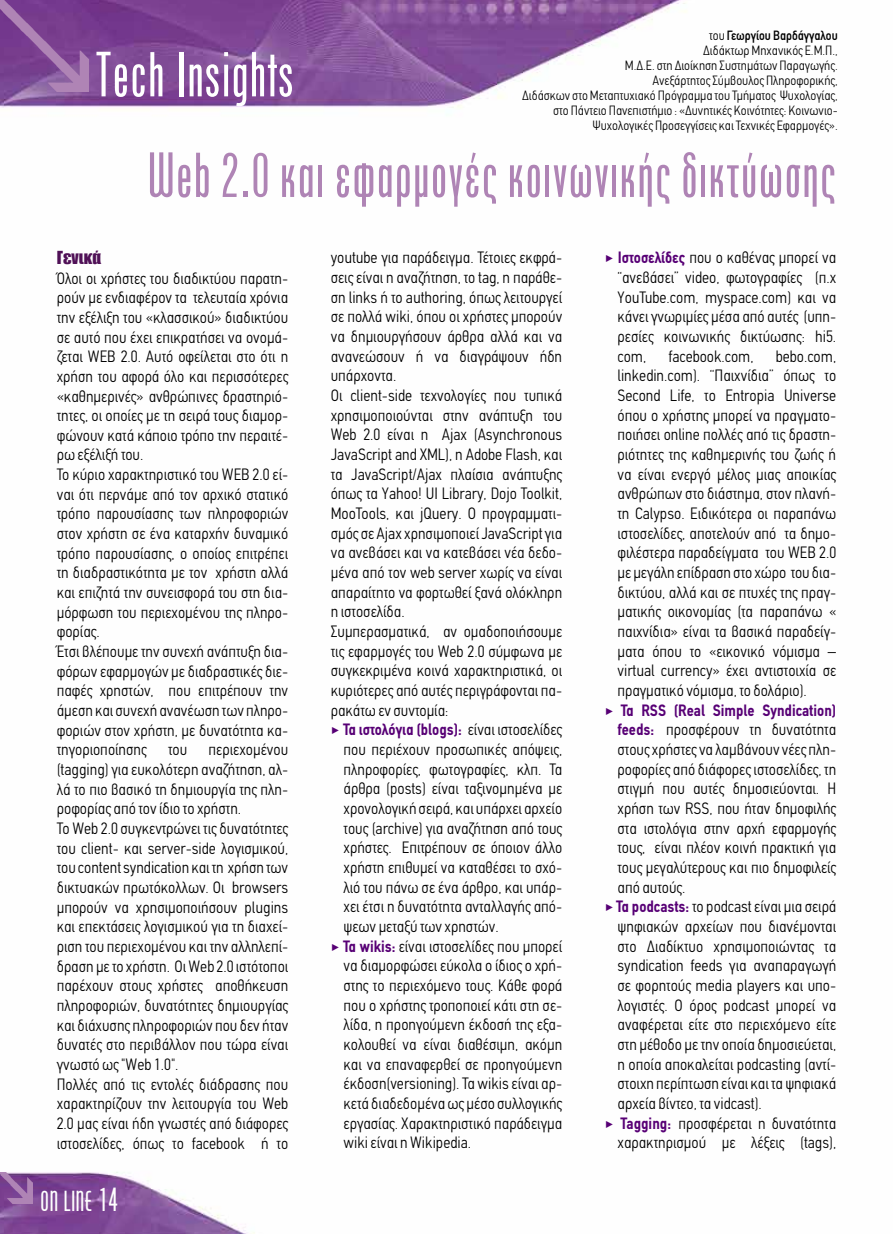
<style>
.page{position:relative;width:893px;height:1234px;background:#fff}
.page>*{position:absolute;margin:0;border:0;box-sizing:border-box;transform-origin:0 0}
.t1{font:60px "Kp Network";color:#af84b5}
.t2{font:60px "Kp Network";color:#fff}
.t3{font:27px "Kp Network";color:#fff}
.t4{font:300 condensed 16.5px/19.6px "PF Din Text";color:#000}
.t5{font:700 16.5px "PF Din Text Condensed";color:#570075}
.t6{font:16.5px "Impact";color:#501157}
.t7{font:300 condensed 13.5px/15px "PF Din Text";color:#000;text-align:right}
.s1{font-weight:500}
.s2{font-size:31.5px}
.s3{font-family:"PF Agora Sans Pro"}
.s4{font-family:"PF Din Text";font-weight:300;font-stretch:condensed;color:#000}
.s5{font-family:"PF Agora Sans Pro";font-weight:700;font-stretch:normal;color:#570075}
.s6{font-family:"PF Din Text Condensed";font-weight:700;font-stretch:normal;color:#570075}
</style>
<div class="page">
<img style="left:0;top:0;width:687px;height:1233px">
<img style="left:0;top:0;width:89px;height:91px">
<img style="left:0;top:1171px;width:33px;height:31px">
<h1 class="t2" style="left:95px;top:39px;width:201px">Tech Insights</h1>
<p class="t7" style="left:522px;top:27px;width:317px">του <span class="s1">Γεωργίου Βαρδάγγαλου<br></span>Διδάκτωρ Μηχανικός Ε.Μ.Π.,<br>Μ.Δ.Ε. στη Διοίκηση Συστημάτων Παραγωγής.<br>Ανεξάρτητος Σύμβουλος Πληροφορικής,<br>Διδάσκων στο Μεταπτυχιακό Πρόγραμμα του Τμήματος Ψυχολογίας, στο Πάντειο Πανεπιστήμιο : «Δυνητικές Κοινότητες: Κοινωνιο-Ψυχολογικές Προσεγγίσεις και Τεχνικές Εφαρμογές».</p>
<h1 class="t1" style="left:147px;top:140px;width:691px">Web 2.0 και εφαρμογές κοινωνικής δικτύωσης</h1>
<p class="t6" style="left:57px;top:244px;width:46px">Γενικά</p>
<p class="t4" style="left:57px;top:268px;width:233px">Όλοι οι χρήστες του διαδικτύου παρατη&shy;ρούν με ενδιαφέρον τα τελευταία χρόνια την εξέλιξη του «κλασσικού» διαδικτύου σε αυτό που έχει επικρατήσει να ονομά&shy;ζεται WEB 2.0. Αυτό οφείλεται στο ότι η χρήση του αφορά όλο και περισσότερες «καθημερινές» ανθρώπινες δραστηριό&shy;τητες, οι οποίες με τη σειρά τους διαμορ&shy;φώνουν κατά κάποιο τρόπο την περαιτέ&shy;ρω εξέλιξή του.<br>Το κύριο χαρακτηριστικό του WEB 2.0 εί&shy;ναι ότι περνάμε από τον αρχικό στατικό τρόπο παρουσίασης των πληροφοριών στον χρήστη σε ένα καταρχήν δυναμικό τρόπο παρουσίασης, ο οποίος επιτρέπει τη διαδραστικότητα με τον χρήστη αλλά και επιζητά την συνεισφορά του στη δια&shy;μόρφωση του περιεχομένου της πληρο&shy;φορίας.<br>Έτσι βλέπουμε την συνεχή ανάπτυξη δια&shy;φόρων εφαρμογών με διαδραστικές διε&shy;παφές χρηστών, που επιτρέπουν την άμεση και συνεχή ανανέωση των πληρο&shy;φοριών στον χρήστη, με δυνατότητα κα&shy;τηγοριοποίησης</p>
<p class="t4" style="left:57px;top:740px;width:233px;text-indent:152px">περιεχομένου (tagging) για ευκολότερη αναζήτηση, αλ&shy;λά το πιο βασικό τη δημιουργία της πλη&shy;ροφορίας από τον ίδιο το χρήστη.<br>To Web 2.0 συγκεντρώνει τις δυνατότητες του client- και server-side λογισμικού, του content syndication και τη χρήση των δικτυακών πρωτόκολλων. Οι browsers μπορούν να χρησιμοποιήσουν plugins και επεκτάσεις λογισμικού για τη διαχεί&shy;ριση του περιεχομένου και την αλληλεπί&shy;δραση με το χρήστη. Οι Web 2.0 ιστότοποι παρέχουν στους χρήστες αποθήκευση πληροφοριών, δυνατότητες δημιουργίας και διάχυσης πληροφοριών που δεν ήταν δυνατές στο περιβάλλον που τώρα είναι γνωστό ως "Web 1.0".<br>Πολλές από τις εντολές διάδρασης που χαρακτηρίζουν την λειτουργία του Web 2.0 μας είναι ήδη γνωστές από διάφορες ιστοσελίδες, όπως το facebook ή το</p>
<p class="t4" style="left:168px;top:740px;width:21px">του</p>
<h2 class="t3" style="left:40px;top:1184px;width:79px">ON LINE <span class="s2">14</span></h2>
<p class="t4" style="left:331px;top:248px;width:233px">youtube για παράδειγμα. Τέτοιες εκφρά&shy;σεις είναι η αναζήτηση, το tag, η παράθε&shy;ση links ή το authoring, όπως λειτουργεί σε πολλά wiki, όπου οι χρήστες μπορούν να δημιουργήσουν άρθρα αλλά και να ανανεώσουν ή να διαγράψουν ήδη υπάρχοντα.<br>Οι client-side τεχνολογίες που τυπικά χρησιμοποιούνται στην ανάπτυξη του Web 2.0 είναι η Ajax (Asynchronous JavaScript and XML), η Adobe Flash, και τα JavaScript/Ajax πλαίσια ανάπτυξης όπως τα Yahoo! UI Library, Dojo Toolkit, MooTools, και jQuery. Ο προγραμματι&shy;σμός σε Ajax χρησιμοποιεί JavaScript για να ανεβάσει και να κατεβάσει νέα δεδο&shy;μένα από τον web server χωρίς να είναι απαραίτητο να φορτωθεί ξανά ολόκληρη η ιστοσελίδα.<br>Συμπερασματικά, αν ομαδοποιήσουμε τις εφαρμογές του Web 2.0 σύμφωνα με συγκεκριμένα κοινά χαρακτηριστικά, οι κυριότερες από αυτές περιγράφονται πα&shy;ρακάτω εν συντομία:</p>
<p class="t5" style="left:331px;top:719px;width:233px"><span class="s3">‣</span> Τα ιστολόγια (blogs): <span class="s4">είναι ιστοσελίδες</span></p>
<p class="t4" style="left:343px;top:739px;width:220px">που περιέχουν προσωπικές απόψεις,</p>
<p class="t4" style="left:343px;top:759px;width:220px">πληροφορίες, φωτογραφίες, κλπ. Τα</p>
<p class="t4" style="left:343px;top:778px;width:220px">άρθρα (posts) είναι ταξινομημένα με</p>
<p class="t4" style="left:343px;top:798px;width:220px">χρονολογική σειρά, και υπάρχει αρχείο</p>
<p class="t4" style="left:343px;top:818px;width:220px">τους (archive) για αναζήτηση από τους</p>
<p class="t4" style="left:343px;top:837px;width:220px">χρήστες. Επιτρέπουν σε όποιον άλλο</p>
<p class="t4" style="left:343px;top:857px;width:220px">χρήστη επιθυμεί να καταθέσει το σχό-</p>
<p class="t4" style="left:343px;top:877px;width:220px">λιό του πάνω σε ένα άρθρο, και υπάρ-</p>
<p class="t4" style="left:343px;top:896px;width:220px">χει έτσι η δυνατότητα ανταλλαγής από-</p>
<p class="t4" style="left:343px;top:916px;width:157px">ψεων μεταξύ των χρηστών.</p>
<p class="t4" style="left:331px;top:936px;width:233px"><span class="s5">‣</span> <span class="s6">Τα wikis:</span> είναι ιστοσελίδες που μπορεί</p>
<p class="t4" style="left:343px;top:955px;width:220px">να διαμορφώσει εύκολα ο ίδιος ο χρή-</p>
<p class="t4" style="left:343px;top:975px;width:220px">στης το περιεχόμενο τους. Κάθε φορά</p>
<p class="t4" style="left:343px;top:994px;width:220px">που ο χρήστης τροποποιεί κάτι στη σε-</p>
<p class="t4" style="left:343px;top:1014px;width:220px">λίδα, η προηγούμενη έκδοσή της εξα-</p>
<p class="t4" style="left:343px;top:1034px;width:220px">κολουθεί να είναι διαθέσιμη, ακόμη</p>
<p class="t4" style="left:343px;top:1053px;width:220px">και να επαναφερθεί σε προηγούμενη</p>
<p class="t4" style="left:343px;top:1073px;width:220px">έκδοση(versioning). Τα wikis είναι αρ-</p>
<p class="t4" style="left:343px;top:1093px;width:220px">κετά διαδεδομένα ως μέσο συλλογικής</p>
<p class="t4" style="left:343px;top:1112px;width:220px">εργασίας. Χαρακτηριστικό παράδειγμα</p>
<p class="t4" style="left:343px;top:1132px;width:129px">wiki είναι η Wikipedia.</p>
<p class="t4" style="left:617px;top:248px;width:220px;text-align:justify;text-indent:-13px"><span class="s5">‣</span> <span class="s6">Ιστοσελίδες</span> που ο καθένας μπορεί να “ανεβάσει” video, φωτογραφίες (π.χ YouTube.com, myspace.com) και να κάνει γνωριμίες μέσα από αυτές (υπη&shy;ρεσίες κοινωνικής δικτύωσης: hi5. com,</p>
<p class="t4" style="left:617px;top:346px;width:220px;text-align:justify;text-indent:158px">bebo.com, linkedin.com). “Παιχνίδια” όπως το Second Life, το Entropia Universe όπου ο χρήστης μπορεί να πραγματο&shy;ποιήσει online πολλές από τις δραστη&shy;ριότητες της καθημερινής του ζωής ή να είναι ενεργό μέλος μιας αποικίας ανθρώπων στο διάστημα, στον πλανή&shy;τη Calypso. Ειδικότερα οι παραπάνω ιστοσελίδες, αποτελούν από τα δημο&shy;φιλέστερα παραδείγματα του WEB 2.0 με μεγάλη επίδραση στο χώρο του δια&shy;δικτύου, αλλά και σε πτυχές της πραγ&shy;ματικής οικονομίας (τα παραπάνω « παιχνίδια» είναι τα βασικά παραδείγ&shy;ματα όπου το «εικονικό νόμισμα – virtual currency» έχει αντιστοιχία σε πραγματικό νόμισμα, το δολάριο).</p>
<p class="t5" style="left:605px;top:700px;width:233px"><span class="s3">‣</span> Τα RSS (Real Simple Syndication)</p>
<p class="t4" style="left:617px;top:719px;width:220px"><span class="s6">feeds:</span> προσφέρουν τη δυνατότητα</p>
<p class="t4" style="left:617px;top:739px;width:220px">στους χρήστες να λαμβάνουν νέες πλη-</p>
<p class="t4" style="left:617px;top:759px;width:220px">ροφορίες από διάφορες ιστοσελίδες, τη</p>
<p class="t4" style="left:617px;top:778px;width:220px">στιγμή που αυτές δημοσιεύονται. Η</p>
<p class="t4" style="left:617px;top:798px;width:220px">χρήση των RSS, που ήταν δημοφιλής</p>
<p class="t4" style="left:617px;top:818px;width:220px">στα ιστολόγια στην αρχή εφαρμογής</p>
<p class="t4" style="left:617px;top:837px;width:220px">τους, είναι πλέον κοινή πρακτική για</p>
<p class="t4" style="left:617px;top:857px;width:220px">τους μεγαλύτερους και πιο δημοφιλείς</p>
<p class="t4" style="left:617px;top:877px;width:69px">από αυτούς.</p>
<p class="t4" style="left:605px;top:896px;width:233px"><span class="s5">‣</span> <span class="s6">Τα podcasts:</span> το podcast είναι μια σειρά</p>
<p class="t4" style="left:617px;top:916px;width:220px">ψηφιακών αρχείων που διανέμονται</p>
<p class="t4" style="left:617px;top:936px;width:220px">στο Διαδίκτυο χρησιμοποιώντας τα</p>
<p class="t4" style="left:617px;top:955px;width:220px">syndication feeds για αναπαραγωγή</p>
<p class="t4" style="left:617px;top:975px;width:220px">σε φορητούς media players και υπο-</p>
<p class="t4" style="left:617px;top:995px;width:220px">λογιστές. Ο όρος podcast μπορεί να</p>
<p class="t4" style="left:617px;top:1014px;width:220px">αναφέρεται είτε στο περιεχόμενο είτε</p>
<p class="t4" style="left:617px;top:1034px;width:220px">στη μέθοδο με την οποία δημοσιεύεται,</p>
<p class="t4" style="left:617px;top:1054px;width:220px">η οποία αποκαλείται podcasting (αντί-</p>
<p class="t4" style="left:617px;top:1073px;width:220px">στοιχη περίπτωση είναι και τα ψηφιακά</p>
<p class="t4" style="left:617px;top:1093px;width:146px">αρχεία βίντεο, τα vidcast).</p>
<p class="t4" style="left:605px;top:1112px;width:233px"><span class="s5">‣</span> <span class="s6">Tagging:</span> προσφέρεται η δυνατότητα</p>
<p class="t4" style="left:617px;top:1132px;width:220px">χαρακτηρισμού με λέξεις (tags),</p>
<p class="t4" style="left:668px;top:346px;width:87px">facebook.com,</p>
</div>
